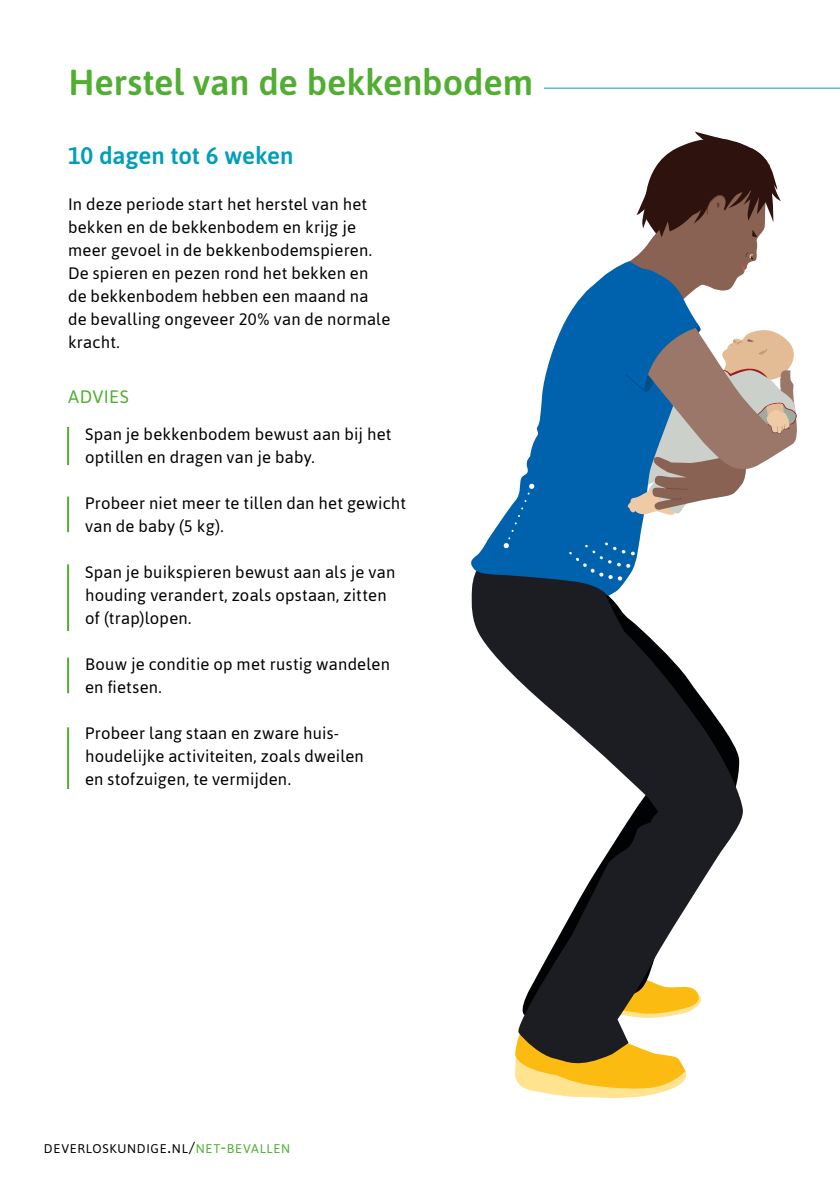
<style>
.page{position:relative;width:840px;height:1191px;background:#fff}
.page>*{position:absolute;margin:0;border:0;box-sizing:border-box;transform-origin:0 0}
.t1{font:500 36px "Asap";letter-spacing:-.005em;color:#52ae32}
.t2{font:500 24px "Asap";letter-spacing:-.01em;color:#009eba}
.t3{font:18px "Asap";color:#52ae32}
.t4{font:16.6px/23px "Asap";letter-spacing:.01em;color:#000}
.t5{font:12.6px "Asap";letter-spacing:.055em;color:#000}
.s1{font-size:18px}
.s2{font-size:16px}
.s3{color:#52ae32}
.s4{font-size:18px;color:#52ae32}
</style>
<div class="page">
<hr style="left:68px;top:88px;width:771px;height:1px;background:#009eba">
<div style="left:68px;top:46px;width:475px;height:76px;background:#fff"></div>
<hr style="left:67px;top:427px;width:2px;height:38px;background:#52ae32">
<hr style="left:67px;top:496px;width:2px;height:36px;background:#52ae32">
<hr style="left:67px;top:657px;width:2px;height:36px;background:#52ae32">
<hr style="left:67px;top:564px;width:2px;height:67px;background:#52ae32">
<hr style="left:67px;top:727px;width:2px;height:62px;background:#52ae32">
<svg style="left:515px;top:1069px;width:172px;height:29px;background:#fdd66b"></svg>
<svg style="left:471px;top:596px;width:272px;height:473px"></svg>
<svg style="left:471px;top:296px;width:173px;height:300px"></svg>
<svg style="left:503px;top:483px;width:31px;height:65px"></svg>
<svg style="left:568px;top:542px;width:66px;height:38px;background:#156db3"></svg>
<svg style="left:582px;top:131px;width:215px;height:385px"></svg>
<h1 class="t1" style="left:68px;top:68px;width:466px">Herstel van de bekkenbodem</h1>
<h2 class="t2" style="left:68px;top:146px;width:227px">10 dagen tot 6 weken</h2>
<p class="t4" style="left:68px;top:194px;width:323px">In deze periode start het herstel van het bekken en de bekkenbodem en krijg je meer gevoel in de bekkenbodemspieren.<br>De spieren en pezen rond het bekken en de bekkenbodem hebben een maand na de bevalling ongeveer 20% van de normale kracht.</p>
<p class="t3" style="left:68px;top:389px;width:62px">ADVIES</p>
<p class="t4" style="left:85px;top:424px;width:308px">Span je bekkenbodem bewust aan bij het optillen en dragen van je baby.</p>
<p class="t4" style="left:85px;top:493px;width:322px">Probeer niet meer te tillen dan het gewicht van de baby (5 kg).</p>
<p class="t4" style="left:85px;top:562px;width:311px">Span je buikspieren bewust aan als je van houding verandert, zoals opstaan, zitten of (trap)lopen.</p>
<p class="t4" style="left:85px;top:654px;width:306px">Bouw je conditie op met rustig wandelen en fietsen.</p>
<p class="t4" style="left:85px;top:723px;width:280px">Probeer lang staan en zware huis&shy;houdelijke activiteiten, zoals dweilen en stofzuigen, te vermijden.</p>
<p class="t5" style="left:44px;top:1141px;width:247px">DEVERLOSKUNDIGE<span class="s1">.</span>NL<span class="s2">/</span><span class="s3">NET</span><span class="s4">-</span><span class="s3">BEVALLEN</span></p>
</div>
